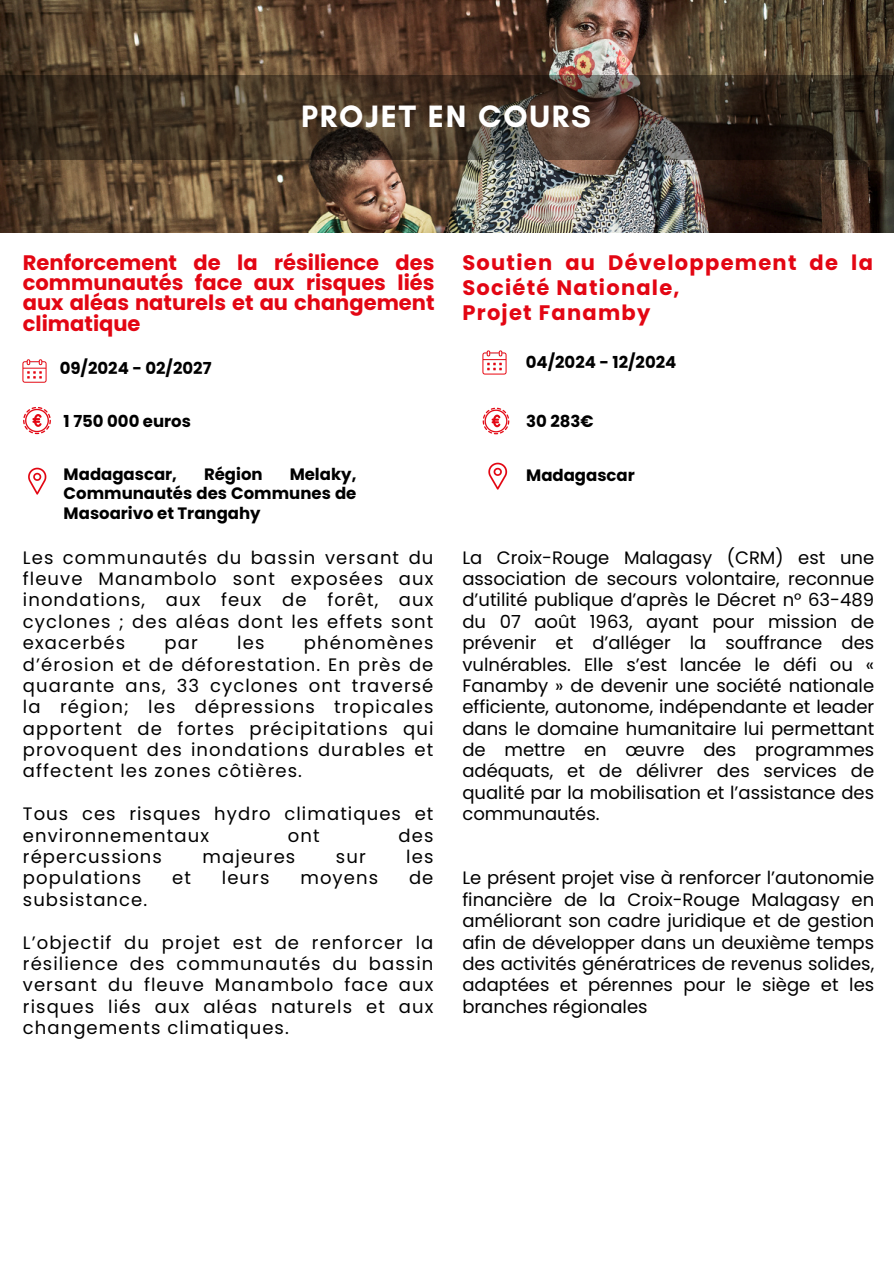
<style>
.page{position:relative;width:894px;height:1264px;background:#fff}
.page>*{position:absolute;margin:0;border:0;box-sizing:border-box;transform-origin:0 0}
.t1{font:700 31.5px "Glacial Indifference";letter-spacing:.06em;color:#fff}
.t2{font:700 21px/20.2px "Poppins";letter-spacing:.06em;color:#e30613;text-align:justify}
.t3{font:18px/21.3px "Poppins";letter-spacing:.06em;color:#000;text-align:justify}
.t4{font:700 16.5px/19.2px "Poppins";color:#000;text-align:justify}
</style>
<div class="page">
<img style="left:0;top:0;width:893px;height:233px">
<svg style="left:0;top:75px;width:893px;height:84px;background:#413426"></svg>
<img style="left:22px;top:359px;width:25px;height:24px">
<img style="left:28px;top:467px;width:19px;height:28px">
<img style="left:23px;top:407px;width:28px;height:28px">
<img style="left:482px;top:350px;width:25px;height:25px">
<img style="left:488px;top:462px;width:20px;height:28px">
<img style="left:482px;top:407px;width:28px;height:28px">
<h1 class="t1" style="left:301px;top:97px;width:291px">PROJET EN COURS</h1>
<h2 class="t2" style="left:23px;top:252px;width:413px">Renforcement de la résilience des communautés face aux risques liés aux aléas naturels et au changement climatique</h2>
<p class="t4" style="left:60px;top:359px;width:153px">09/2024 - 02/2027</p>
<h3 class="t4" style="left:64px;top:412px;width:129px">1 750 000 euros</h3>
<p class="t4" style="left:64px;top:465px;width:115px">Madagascar,</p>
<p class="t4" style="left:204px;top:465px;width:60px">Région</p>
<p class="t4" style="left:64px;top:465px;width:294px;text-indent:226px">Melaky, Communautés des Communes de Masoarivo et Trangahy</p>
<p class="t3" style="left:23px;top:546px;width:412px">Les communautés du bassin versant du fleuve Manambolo sont exposées aux inondations, aux feux de forêt, aux cyclones ; des aléas dont les effets sont exacerbés</p>
<p class="t3" style="left:23px;top:632px;width:412px;text-indent:281px">phénomènes d’érosion et de déforestation. En près de quarante ans, 33 cyclones ont traversé la région; les dépressions tropicales apportent de fortes précipitations qui provoquent des inondations durables et affectent les zones côtières.</p>
<h3 class="t3" style="left:23px;top:803px;width:412px">Tous ces risques hydro climatiques et environnementaux</h3>
<p class="t3" style="left:164px;top:632px;width:35px">par</p>
<p class="t3" style="left:237px;top:632px;width:29px">les</p>
<h3 class="t3" style="left:288px;top:824px;width:33px">ont</h3>
<h3 class="t3" style="left:398px;top:824px;width:36px">des</h3>
<h3 class="t3" style="left:23px;top:846px;width:140px">répercussions</h3>
<h3 class="t3" style="left:202px;top:846px;width:94px">majeures</h3>
<h3 class="t3" style="left:336px;top:846px;width:31px">sur</h3>
<h3 class="t3" style="left:406px;top:846px;width:29px">les</h3>
<h3 class="t3" style="left:23px;top:867px;width:120px">populations</h3>
<h3 class="t3" style="left:172px;top:867px;width:20px">et</h3>
<h3 class="t3" style="left:222px;top:867px;width:49px">leurs</h3>
<h3 class="t3" style="left:300px;top:867px;width:79px">moyens</h3>
<h3 class="t3" style="left:409px;top:867px;width:26px">de</h3>
<h3 class="t3" style="left:23px;top:888px;width:126px">subsistance.</h3>
<p class="t3" style="left:23px;top:931px;width:412px">L’objectif du projet est de renforcer la résilience des communautés du bassin versant du fleuve Manambolo face aux risques liés aux aléas naturels et aux changements climatiques.</p>
<h3 class="t2" style="left:462px;top:250px;width:412px;line-height:24.8px;text-align:left">Soutien au Développement de la<br>Société Nationale,<br>Projet Fanamby</h3>
<h3 class="t4" style="left:525px;top:353px;width:152px">04/2024 - 12/2024</h3>
<p class="t4" style="left:526px;top:412px;width:69px">30 283€</p>
<p class="t4" style="left:526px;top:466px;width:110px">Madagascar</p>
<p class="t3" style="left:462px;top:546px;width:413px">La Croix-Rouge Malagasy (CRM) est une association de secours volontaire, reconnue d’utilité publique d’après le Décret n° 63-489 du 07 août 1963, ayant pour mission de prévenir et d’alléger la souffrance des vulnérables. Elle s’est lancée le défi ou « Fanamby » de devenir une société nationale efficiente, autonome, indépendante et leader dans le domaine humanitaire lui permettant de mettre en œuvre des programmes adéquats, et de délivrer des services de qualité par la mobilisation et l’assistance des communautés.</p>
<p class="t3" style="left:462px;top:867px;width:413px">Le présent projet vise à renforcer l’autonomie financière de la Croix-Rouge Malagasy en améliorant son cadre juridique et de gestion afin de développer dans un deuxième temps des activités génératrices de revenus solides, adaptées et pérennes pour le siège et les branches régionales</p>
</div>
